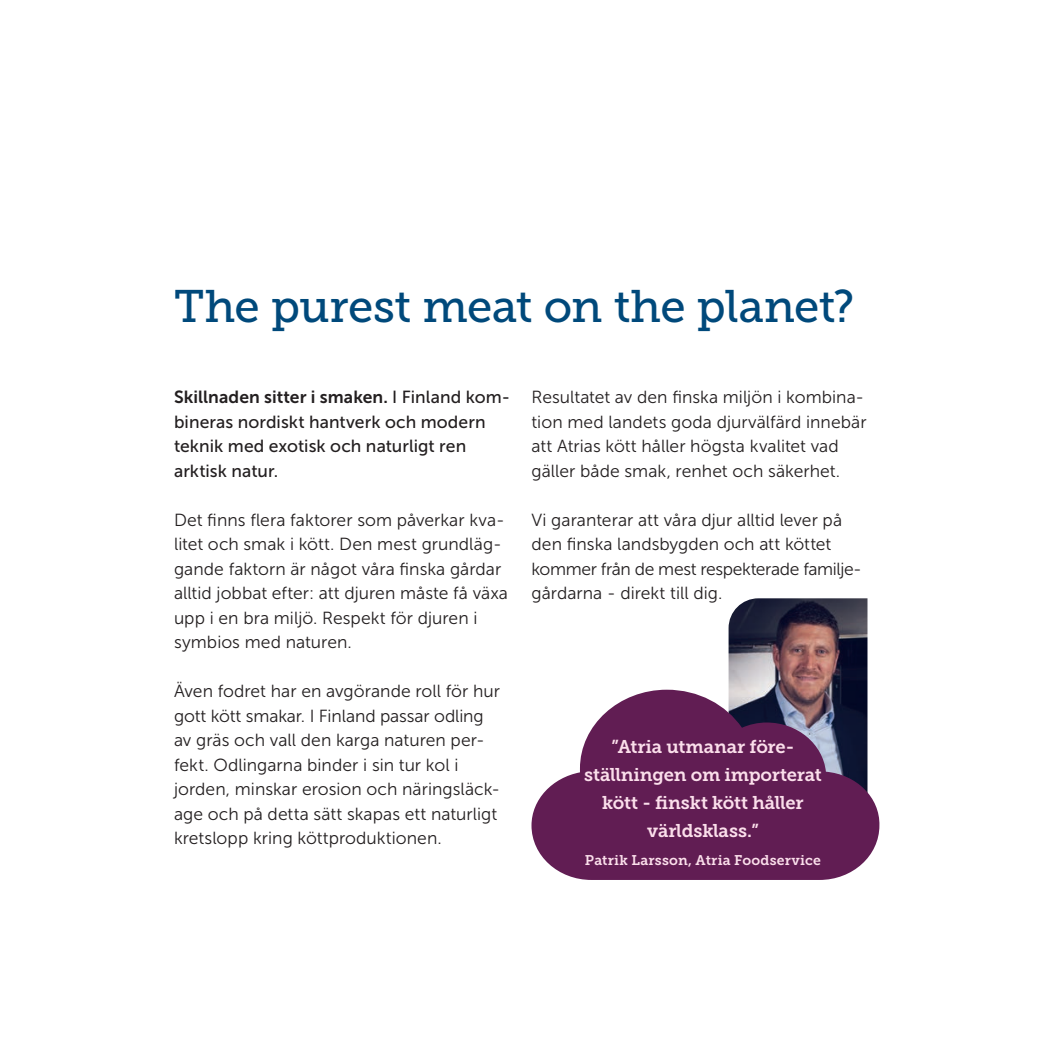
<style>
.page{position:relative;width:1042px;height:1042px;background:#fff}
.page>*{position:absolute;margin:0;border:0;box-sizing:border-box;transform-origin:0 0}
.t1{font:45.5px "Museo Slab 500";letter-spacing:-.01em;color:#00497b}
.t2{font:18.38px/28px "Museo Slab 700";letter-spacing:-.01em;color:#fbdfeb;text-align:center}
.t3{font:17.5px/24.5px "Museo Sans 300";color:#231f20}
.t4{font:17.5px/24.5px "Museo Sans 500";letter-spacing:.005em;color:#231f20}
.t5{font:17.5px "Museo Sans 700";letter-spacing:.005em;color:#231f20}
.t6{font:14px "Museo Slab 700";letter-spacing:.015em;color:#fbdfeb}
.s1{font-family:"Museo Sans 500"}
</style>
<div class="page">
<img style="left:728px;top:598px;width:139px;height:92px">
<svg style="left:531px;top:690px;width:349px;height:190px;background:#75426d"></svg>
<h1 class="t1" style="left:174px;top:281px;width:682px">The purest meat on the planet?</h1>
<p class="t5" style="left:174px;top:387px;width:337px">Skillnaden sitter i smaken. <span class="s1">I Finland kom-</span></p>
<p class="t4" style="left:174px;top:409px;width:313px">bineras nordiskt hantverk och modern teknik med exotisk och naturligt ren arktisk natur.</p>
<p class="t3" style="left:174px;top:507px;width:335px">Det finns flera faktorer som påverkar kva&shy;litet och smak i kött. Den mest grundläg&shy;gande faktorn är något våra finska gårdar alltid jobbat efter: att djuren måste få växa upp i en bra miljö. Respekt för djuren i symbios med naturen.</p>
<p class="t3" style="left:174px;top:679px;width:328px">Även fodret har en avgörande roll för hur gott kött smakar. I Finland passar odling av gräs och vall den karga naturen per&shy;fekt. Odlingarna binder i sin tur kol i jorden, minskar erosion och näringsläck&shy;age och på detta sätt skapas ett naturligt kretslopp kring köttproduktionen.</p>
<p class="t3" style="left:531px;top:385px;width:337px">Resultatet av den finska miljön i kombina&shy;tion med landets goda djurvälfärd innebär att Atrias kött håller högsta kvalitet vad gäller både smak, renhet och säkerhet.</p>
<p class="t3" style="left:531px;top:507px;width:332px">Vi garanterar att våra djur alltid lever på den finska landsbygden och att köttet kommer från de mest respekterade familje&shy;gårdarna - direkt till dig.</p>
<p class="t2" style="left:584px;top:733px;width:239px">”Atria utmanar före&shy;ställningen om importerat kött - finskt kött håller världsklass.”</p>
<p class="t6" style="left:585px;top:852px;width:237px">Patrik Larsson, Atria Foodservice</p>
</div>
